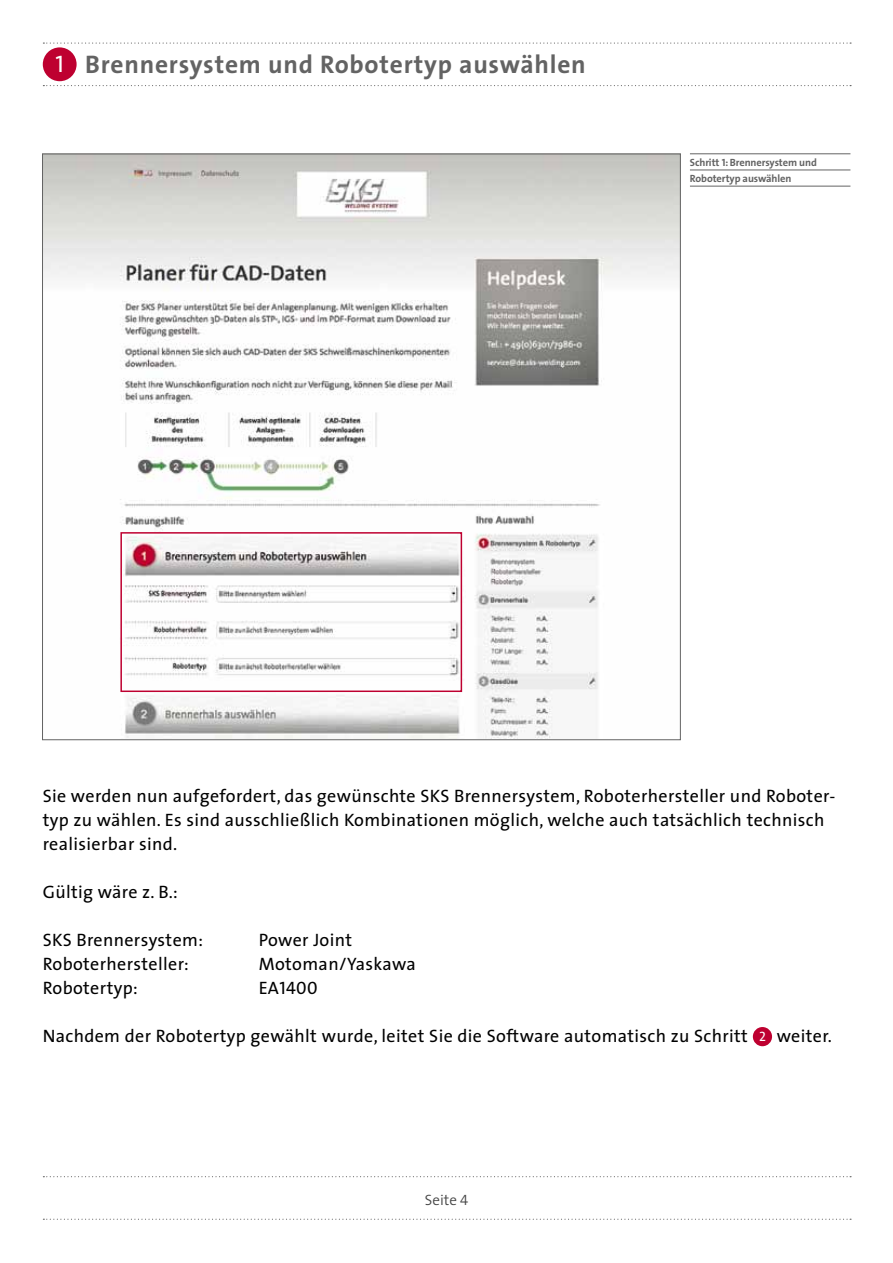
<style>
.page{position:relative;width:893px;height:1263px;background:#fff}
.page>*{position:absolute;margin:0;border:0;box-sizing:border-box;transform-origin:0 0}
.t1{font:700 25.5px "The Sans";letter-spacing:.03em;color:#636363}
.t2{font:18px/24px "The Sans";letter-spacing:.02em;color:#000}
.t3{font:18px "The Sans Caps";color:#000}
.t4{font:300 15px "The Sans";color:#484848}
.t5{font:700 10.5px/16.2px "The Sans";letter-spacing:-.01em;color:#636363}
.s1{font-family:"The Sans Caps";font-weight:400;font-size:24px;color:#fff}
.s2{font-family:"The Sans Bold Caps";font-weight:400}
.s3{font-family:"The Sans"}
.s4{font-family:"The Sans Caps";font-size:13.65px;color:#fff}
.s5{font-family:"The Sans Semi Light Caps";font-weight:400}
</style>
<div class="page">
<svg style="left:43px;top:1176px;width:808px;height:1px"></svg>
<svg style="left:43px;top:1219px;width:808px;height:1px"></svg>
<svg style="left:43px;top:43px;width:808px;height:1px"></svg>
<svg style="left:43px;top:85px;width:808px;height:1px"></svg>
<div style="left:43px;top:47px;width:34px;height:34px;background:#be0030;border-radius:50%"></div>
<div style="left:753px;top:1027px;width:19px;height:19px;background:#be0030;border-radius:50%"></div>
<img style="left:44px;top:156px;width:635px;height:582px">
<hr style="left:690px;top:154px;width:160px;height:1px;background:#636363">
<hr style="left:690px;top:170px;width:160px;height:1px;background:#636363">
<hr style="left:690px;top:186px;width:160px;height:1px;background:#636363">
<div style="left:120px;top:532px;width:342px;height:160px;border:2px solid #be0030"></div>
<h1 class="t1" style="left:55px;top:43px;width:532px"><span class="s1">1</span> Brennersystem und Robotertyp auswählen</h1>
<p class="t5" style="left:690px;top:154px;width:128px">Schritt <span class="s2">1</span>: Brennersystem und<br>Robotertyp auswählen</p>
<p class="t2" style="left:43px;top:783px;width:794px">Sie werden nun aufgefordert, das gewünschte SKS Brennersystem, Roboterhersteller und Roboter&shy;typ zu wählen. Es sind ausschließlich Kombinationen möglich, welche auch tatsächlich technisch realisierbar sind.</p>
<p class="t2" style="left:43px;top:879px;width:137px">Gültig wäre z. B.:</p>
<p class="t2" style="left:43px;top:927px;width:162px">SKS Brennersystem:</p>
<p class="t2" style="left:259px;top:927px;width:95px">Power Joint</p>
<p class="t2" style="left:43px;top:951px;width:148px">Roboterhersteller:</p>
<p class="t2" style="left:259px;top:951px;width:159px">Motoman/Yaskawa</p>
<p class="t2" style="left:43px;top:975px;width:97px">Robotertyp:</p>
<p class="t3" style="left:259px;top:973px;width:60px"><span class="s3">EA</span>1400</p>
<p class="t2" style="left:43px;top:1023px;width:791px">Nachdem der Robotertyp gewählt wurde, leitet Sie die Software automatisch zu Schritt <span class="s4">2</span> weiter.</p>
<p class="t4" style="left:425px;top:1187px;width:45px">Seite <span class="s5">4</span></p>
</div>
